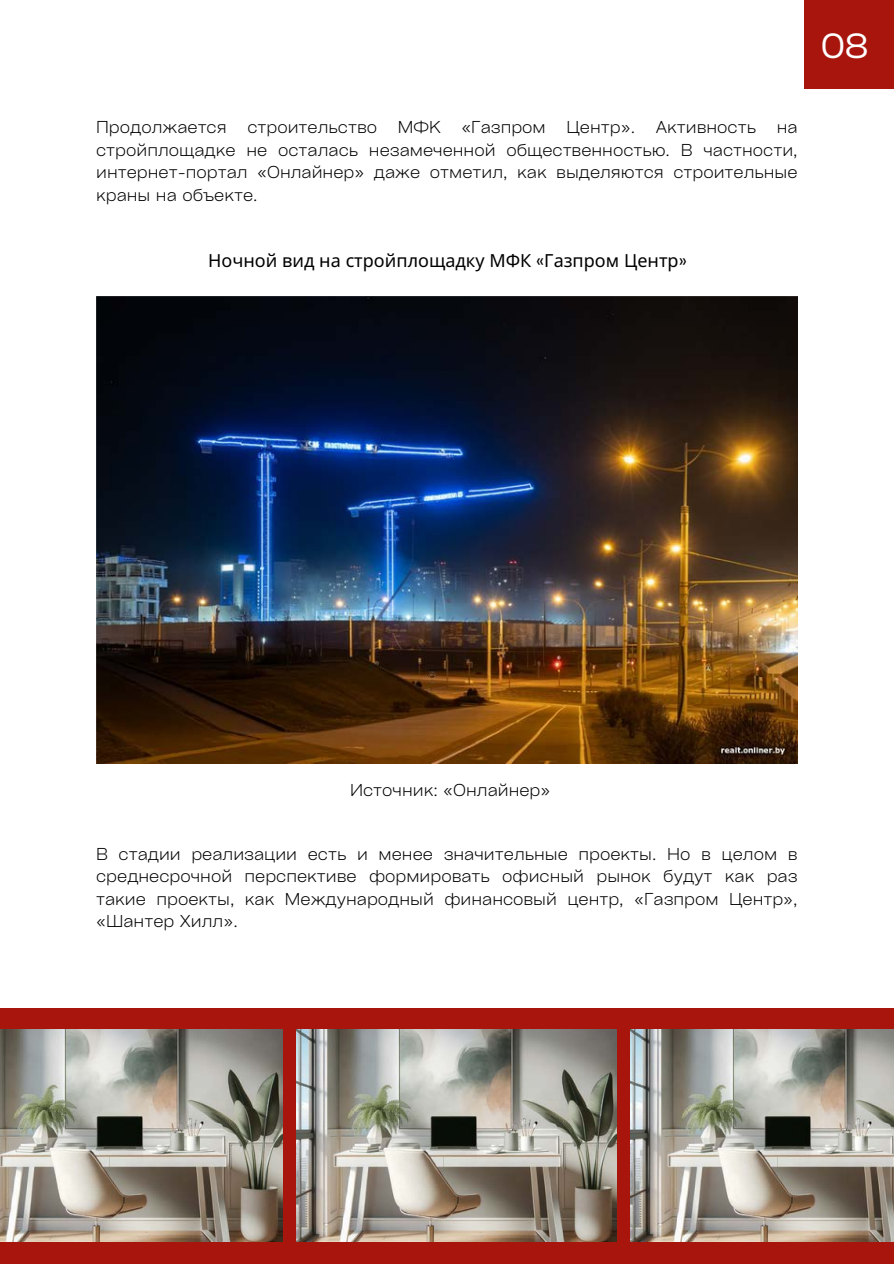
<style>
.page{position:relative;width:894px;height:1264px;background:#fff}
.page>*{position:absolute;margin:0;border:0;box-sizing:border-box;transform-origin:0 0}
.t1{font:33.45px "Cy Grotesk Key";color:#fff}
.t2{font:18px "Noto Sans";color:#000}
.t3{font:300 16.5px/22.5px "Cy Grotesk Key";color:#000;text-align:justify}
.s1{font-family:"DM Sans"}
</style>
<div class="page">
<div style="left:804px;top:0;width:89px;height:89px;background:#a8150c"></div>
<img style="left:96px;top:296px;width:701px;height:467px">
<div style="left:0;top:1007px;width:893px;height:256px;background:#a8150c"></div>
<img style="left:0;top:1029px;width:282px;height:212px">
<img style="left:296px;top:1029px;width:320px;height:212px">
<img style="left:630px;top:1029px;width:263px;height:212px">
<h1 class="t3" style="left:96px;top:115px;width:132px">Продолжается</h1>
<h1 class="t3" style="left:247px;top:115px;width:131px">строительство</h1>
<h1 class="t3" style="left:397px;top:115px;width:44px">МФК</h1>
<h1 class="t3" style="left:461px;top:115px;width:86px">«Газпром</h1>
<h1 class="t3" style="left:566px;top:115px;width:70px">Центр».</h1>
<h1 class="t3" style="left:655px;top:115px;width:102px">Активность</h1>
<h1 class="t3" style="left:96px;top:115px;width:702px;text-indent:680px">на стройплощадке не осталась незамеченной общественностью. В частности, интернет-портал «Онлайнер» даже отметил, как выделяются строительные краны на объекте.</h1>
<p class="t2" style="left:208px;top:248px;width:480px">Ночной вид на стройплощадку МФК <span class="s1">«</span>Газпром Центр<span class="s1">»</span></p>
<p class="t1" style="left:820px;top:24px;width:49px">08</p>
<p class="t3" style="left:350px;top:778px;width:202px">Источник: «Онлайнер»</p>
<p class="t3" style="left:96px;top:842px;width:702px">В стадии реализации есть и менее значительные проекты. Но в целом в среднесрочной перспективе формировать офисный рынок будут как раз такие проекты, как Международный финансовый центр, «Газпром Центр», «Шантер Хилл».</p>
</div>
